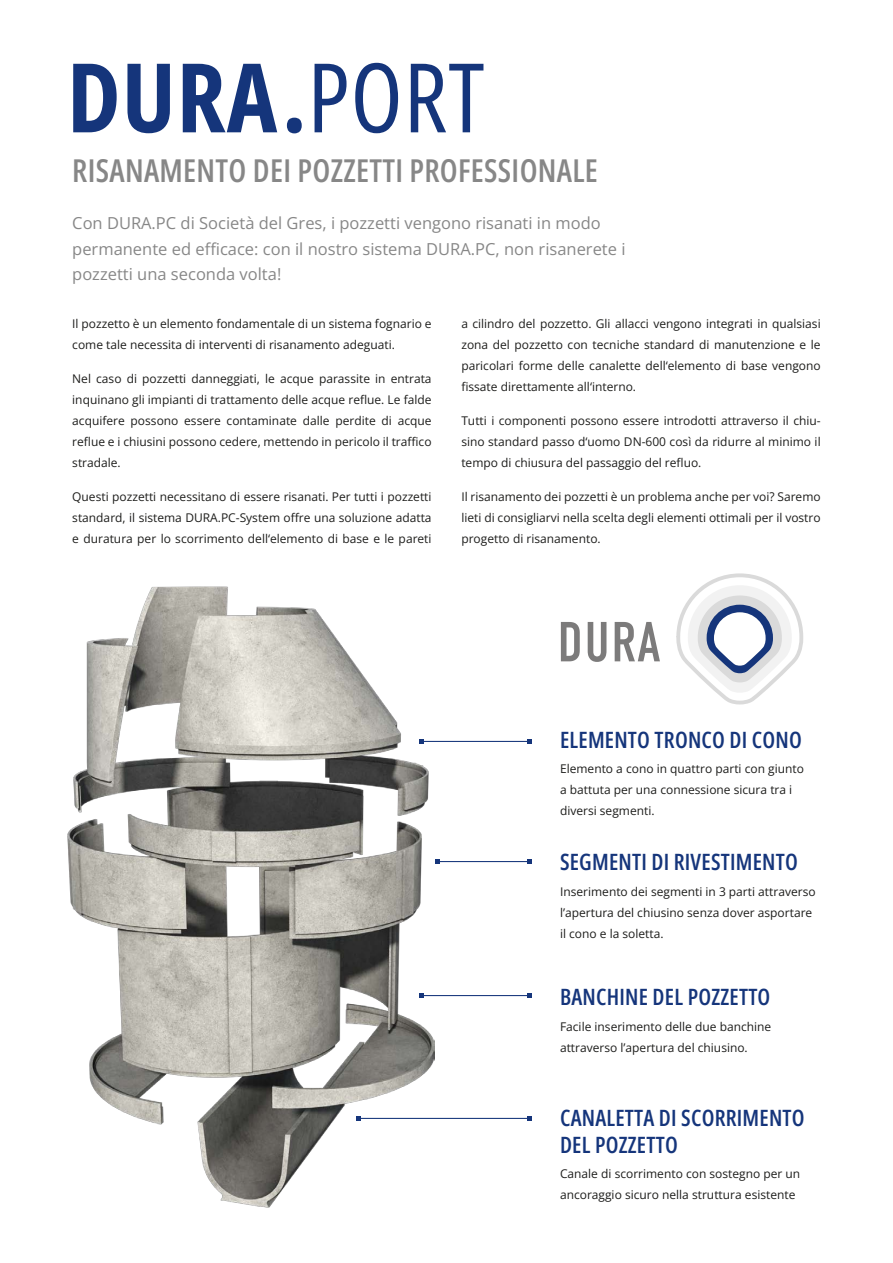
<style>
.page{position:relative;width:893px;height:1263px;background:#fff}
.page>*{position:absolute;margin:0;border:0;box-sizing:border-box;transform-origin:0 0}
.t1{font:700 96px "Open Sans Condensed";color:#15357b}
.t2{font:600 31.5px "Open Sans Condensed";letter-spacing:.01em;color:#878787}
.t3{font:600 22.5px/27px "Open Sans Condensed";letter-spacing:.01em;color:#15357b}
.t4{font:16.5px/25.5px "Open Sans";color:#878787}
.t5{font:12px/21px "Open Sans";color:#1d1d1b}
.s1{font-weight:400}
</style>
<div class="page">
<img style="left:67px;top:587px;width:367px;height:621px">
<hr style="left:422px;top:741px;width:108px;height:1px;background:#15357b">
<svg style="left:420px;top:739px;width:4px;height:4px"></svg>
<svg style="left:528px;top:739px;width:4px;height:4px"></svg>
<hr style="left:422px;top:995px;width:108px;height:1px;background:#15357b">
<svg style="left:420px;top:993px;width:4px;height:5px"></svg>
<svg style="left:528px;top:993px;width:4px;height:5px"></svg>
<hr style="left:358px;top:1118px;width:172px;height:1px;background:#15357b">
<svg style="left:356px;top:1116px;width:4px;height:4px"></svg>
<svg style="left:528px;top:1116px;width:4px;height:4px"></svg>
<hr style="left:438px;top:861px;width:92px;height:1px;background:#15357b">
<svg style="left:436px;top:859px;width:4px;height:5px"></svg>
<svg style="left:528px;top:859px;width:4px;height:5px"></svg>
<svg style="left:676px;top:573px;width:127px;height:132px"></svg>
<svg style="left:561px;top:622px;width:19px;height:39px"></svg>
<svg style="left:588px;top:622px;width:18px;height:40px"></svg>
<svg style="left:615px;top:622px;width:45px;height:39px"></svg>
<h1 class="t1" style="left:67px;top:32px;width:419px">DURA.<span class="s1">PORT</span></h1>
<h2 class="t2" style="left:72px;top:149px;width:527px">RISANAMENTO DEI POZZETTI PROFESSIONALE</h2>
<h3 class="t4" style="left:72px;top:210px;width:555px">Con DURA.PC di Società del Gres, i pozzetti vengono risanati in modo permanente ed efficace: con il nostro sistema DURA.PC, non risanerete i pozzetti una seconda volta!</h3>
<p class="t5" style="left:72px;top:313px;width:361px">Il pozzetto è un elemento fondamentale di un sistema fognario e come tale necessita di interventi di risanamento adeguati.</p>
<p class="t5" style="left:72px;top:368px;width:361px;text-align:justify">Nel caso di pozzetti danneggiati, le acque parassite in entrata inquinano gli impianti di trattamento delle acque reflue. Le falde acquifere possono essere contaminate dalle perdite di acque reflue e i chiusini possono cedere, mettendo in pericolo il traffico stradale.</p>
<p class="t5" style="left:72px;top:486px;width:361px;text-align:justify">Questi pozzetti necessitano di essere risanati. Per tutti i pozzetti standard, il sistema DURA.PC-System offre una soluzione adatta e duratura per lo scorrimento dell‘elemento di base e le pareti</p>
<p class="t5" style="left:461px;top:313px;width:361px;text-align:justify">a cilindro del pozzetto. Gli allacci vengono integrati in qualsiasi zona del pozzetto con tecniche standard di manutenzione e le paricolari forme delle canalette dell‘elemento di base vengono fissate direttamente all‘interno.</p>
<p class="t5" style="left:461px;top:410px;width:361px;text-align:justify">Tutti i componenti possono essere introdotti attraverso il chiu&shy;sino standard passo d‘uomo DN-600 così da ridurre al minimo il tempo di chiusura del passaggio del refluo.</p>
<p class="t5" style="left:461px;top:486px;width:361px;text-align:justify">Il risanamento dei pozzetti è un problema anche per voi? Saremo lieti di consigliarvi nella scelta degli elementi ottimali per il vostro progetto di risanamento.</p>
<h3 class="t3" style="left:560px;top:726px;width:243px">ELEMENTO TRONCO DI CONO</h3>
<p class="t5" style="left:560px;top:758px;width:245px">Elemento a cono in quattro parti con giunto a battuta per una connessione sicura tra i diversi segmenti.</p>
<h3 class="t3" style="left:560px;top:848px;width:239px">SEGMENTI DI RIVESTIMENTO</h3>
<p class="t5" style="left:560px;top:880px;width:257px">Inserimento dei segmenti in 3 parti attraverso l’apertura del chiusino senza dover asportare il cono e la soletta.</p>
<h3 class="t3" style="left:560px;top:983px;width:212px">BANCHINE DEL POZZETTO</h3>
<p class="t5" style="left:560px;top:1015px;width:213px">Facile inserimento delle due banchine attraverso l’apertura del chiusino.</p>
<h3 class="t3" style="left:560px;top:1104px;width:246px">CANALETTA DI SCORRIMENTO<br>DEL POZZETTO</h3>
<p class="t5" style="left:560px;top:1163px;width:242px">Canale di scorrimento con sostegno per un ancoraggio sicuro nella struttura esistente</p>
</div>
